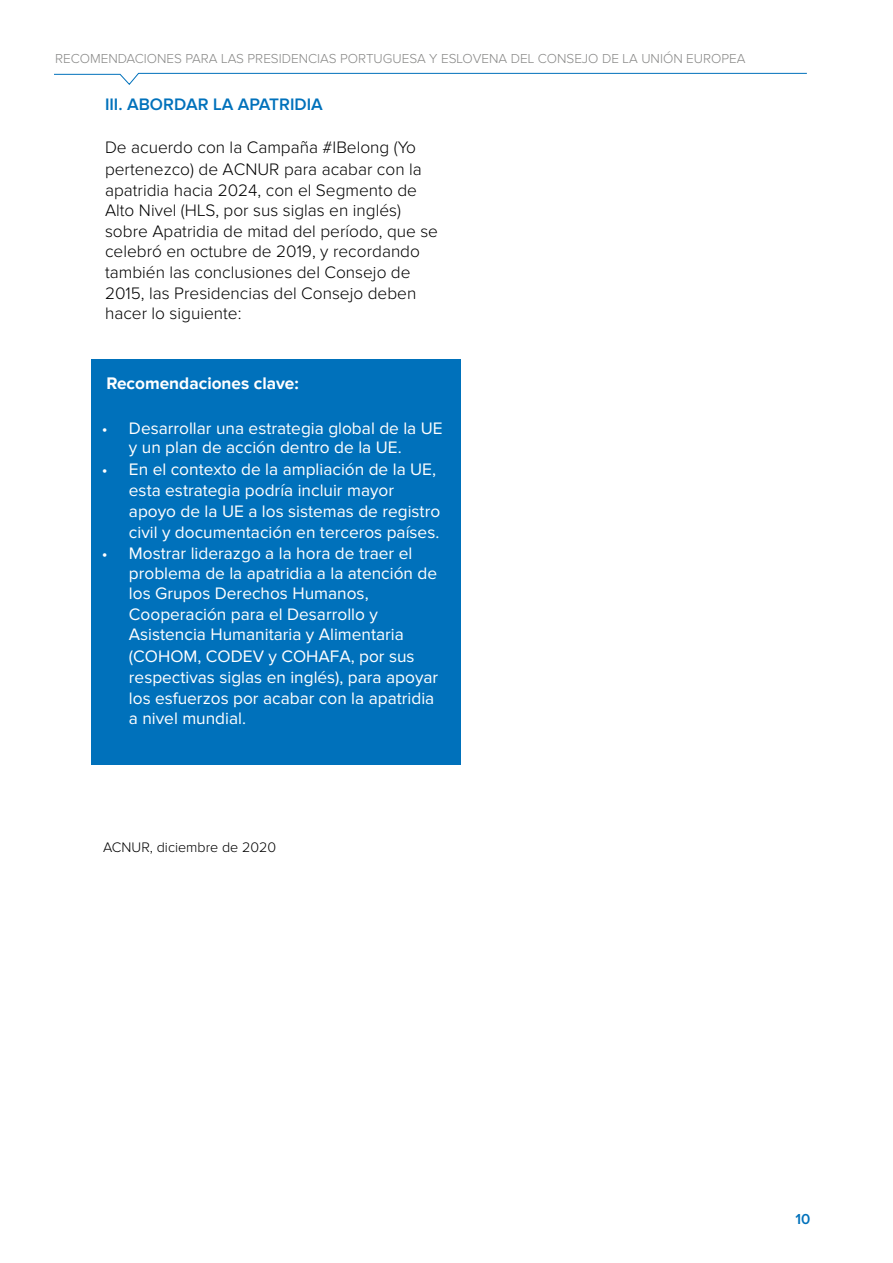
<style>
.page{position:relative;width:893px;height:1263px;background:#fff}
.page>*{position:absolute;margin:0;border:0;box-sizing:border-box;transform-origin:0 0}
.t1{font:17.25px/20.7px "Proxima Nova";color:#fff}
.t2{font:300 17.25px/20.7px "Proxima Nova";color:#000}
.t3{font:600 17.25px "Proxima Nova";color:#0071bb}
.t4{font:700 17.25px "Proxima Nova";color:#fff}
.t5{font:600 15px "Proxima Nova";color:#0071bb}
.t6{font:300 14.25px "Proxima Nova";color:#000}
.t7{font:300 13.5px "Proxima Nova";color:#878786}
.s1{font-size:16.5px}
</style>
<div class="page">
<div style="left:91px;top:359px;width:370px;height:406px;background:#0071bb"></div>
<svg style="left:54px;top:73px;width:753px;height:12px"></svg>
<p class="t7" style="left:55px;top:51px;width:692px">RECOMENDACIONES PARA LAS PRESIDENCIAS PORTUGUESA Y ESLOVENA DEL CONSEJO DE LA UNIÓN EUROPEA</p>
<p class="t3" style="left:105px;top:97px;width:219px">III. ABORDAR LA APATRIDIA</p>
<p class="t2" style="left:105px;top:138px;width:318px">De acuerdo con la Campaña #IBelong (Yo pertenezco) de ACNUR para acabar con la apatridia hacia 2024, con el Segmento de Alto Nivel (HLS, por sus siglas en inglés)</p>
<p class="t2" style="left:105px;top:222px;width:334px">sobre Apatridia de mitad del período, que se celebró en octubre de 2019, y recordando también las conclusiones del Consejo de 2015, las Presidencias del Consejo deben</p>
<p class="t2" style="left:105px;top:303px;width:138px">hacer lo siguiente:</p>
<p class="t4" style="left:106px;top:373px;width:194px">Recomendaciones clave:</p>
<p class="t1" style="left:129px;top:418px;width:315px;line-height:19.6px;text-indent:-27px"><span class="s1">•</span> Desarrollar una estrategia global de la UE y un plan de acción dentro de la UE.</p>
<p class="t1" style="left:129px;top:460px;width:313px;text-indent:-27px"><span class="s1">•</span> En el contexto de la ampliación de la UE, esta estrategia podría incluir mayor apoyo de la UE a los sistemas de registro civil y documentación en terceros países.</p>
<p class="t1" style="left:129px;top:543px;width:311px;text-indent:-27px"><span class="s1">•</span> Mostrar liderazgo a la hora de traer el problema de la apatridia a la atención de los Grupos Derechos Humanos, Cooperación para el Desarrollo y Asistencia Humanitaria y Alimentaria (COHOM, CODEV y COHAFA, por sus respectivas siglas en inglés), para apoyar los esfuerzos por acabar con la apatridia a nivel mundial.</p>
<p class="t6" style="left:103px;top:839px;width:174px">ACNUR, diciembre de 2020</p>
<p class="t5" style="left:795px;top:1212px;width:16px">10</p>
</div>
